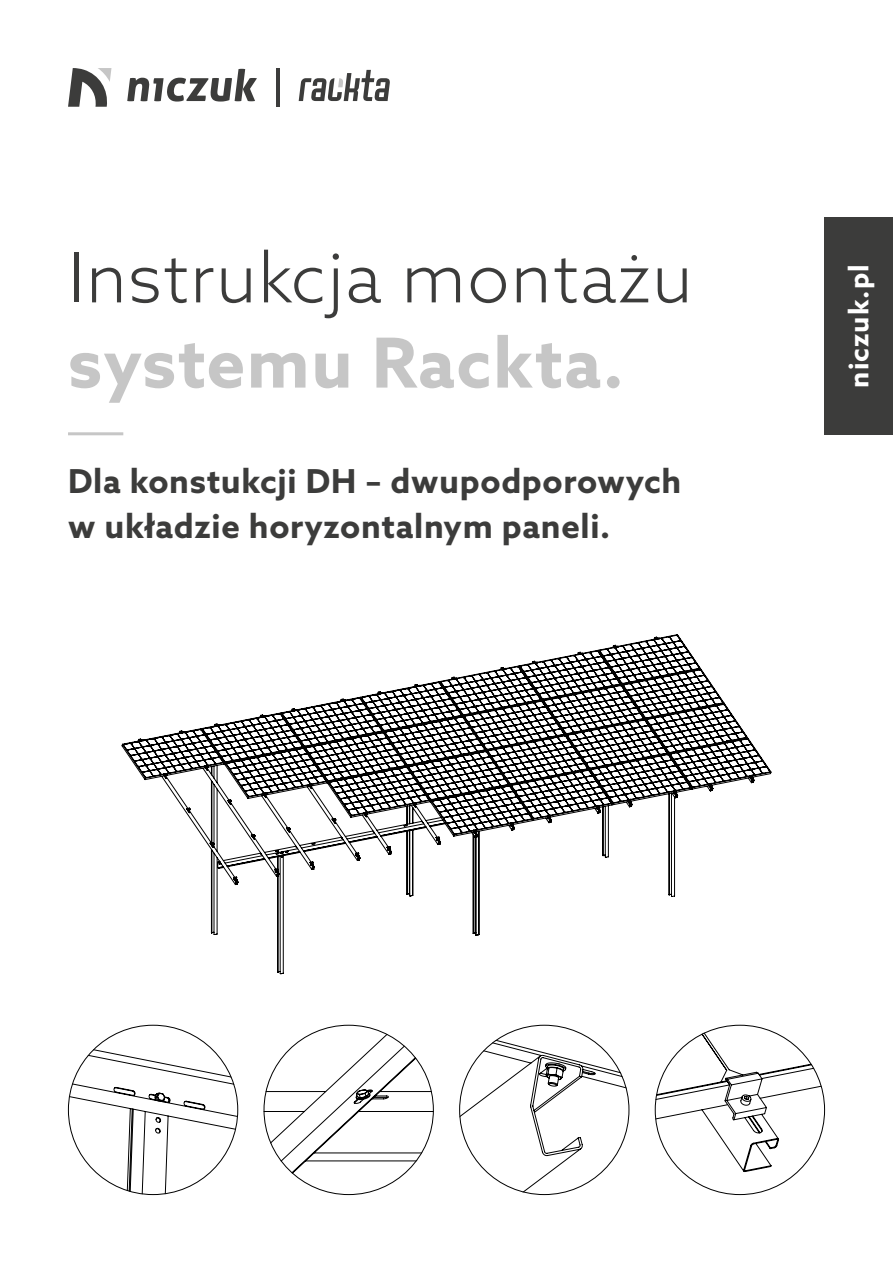
<style>
.page{position:relative;width:893px;height:1263px;background:#fff}
.page>*{position:absolute;margin:0;border:0;box-sizing:border-box;transform-origin:0 0}
.t1{font:300 69px "Azo Sans";letter-spacing:.02em;color:#3c3c3b}
.t2{font:700 69px "Azo Sans";letter-spacing:.02em;color:#c6c6c6}
.t3{font:700 33px/45px "Azo Sans";letter-spacing:.02em;color:#3c3c3b}
.t4{font:700 27px "Azo Sans";letter-spacing:.04em;color:#fff}
</style>
<div class="page">
<hr style="left:68px;top:432px;width:55px;height:3px;background:#c6c6c6">
<svg style="left:68px;top:1025px;width:170px;height:170px"></svg>
<svg style="left:264px;top:1025px;width:170px;height:170px"></svg>
<svg style="left:655px;top:1025px;width:170px;height:170px"></svg>
<svg style="left:459px;top:1025px;width:170px;height:170px"></svg>
<svg style="left:299px;top:70px;width:91px;height:31px"></svg>
<svg style="left:68px;top:68px;width:43px;height:39px"></svg>
<svg style="left:127px;top:69px;width:130px;height:33px"></svg>
<hr style="left:276px;top:68px;width:3px;height:39px;background:#3c3c3b">
<svg style="left:121px;top:634px;width:650px;height:340px"></svg>
<div style="left:825px;top:217px;width:68px;height:218px;background:#3c3c3b"></div>
<h1 class="t1" style="left:68px;top:233px;width:626px">Instrukcja montażu</h1>
<h1 class="t2" style="left:68px;top:317px;width:557px">systemu Rackta.</h1>
<p class="t3" style="left:68px;top:458px;width:615px">Dla konstukcji DH – dwupodporowych w układzie horyzontalnym paneli.</p>
<p class="t4" style="left:841px;top:388px;width:125px;rotate:-90deg">niczuk.pl</p>
</div>
